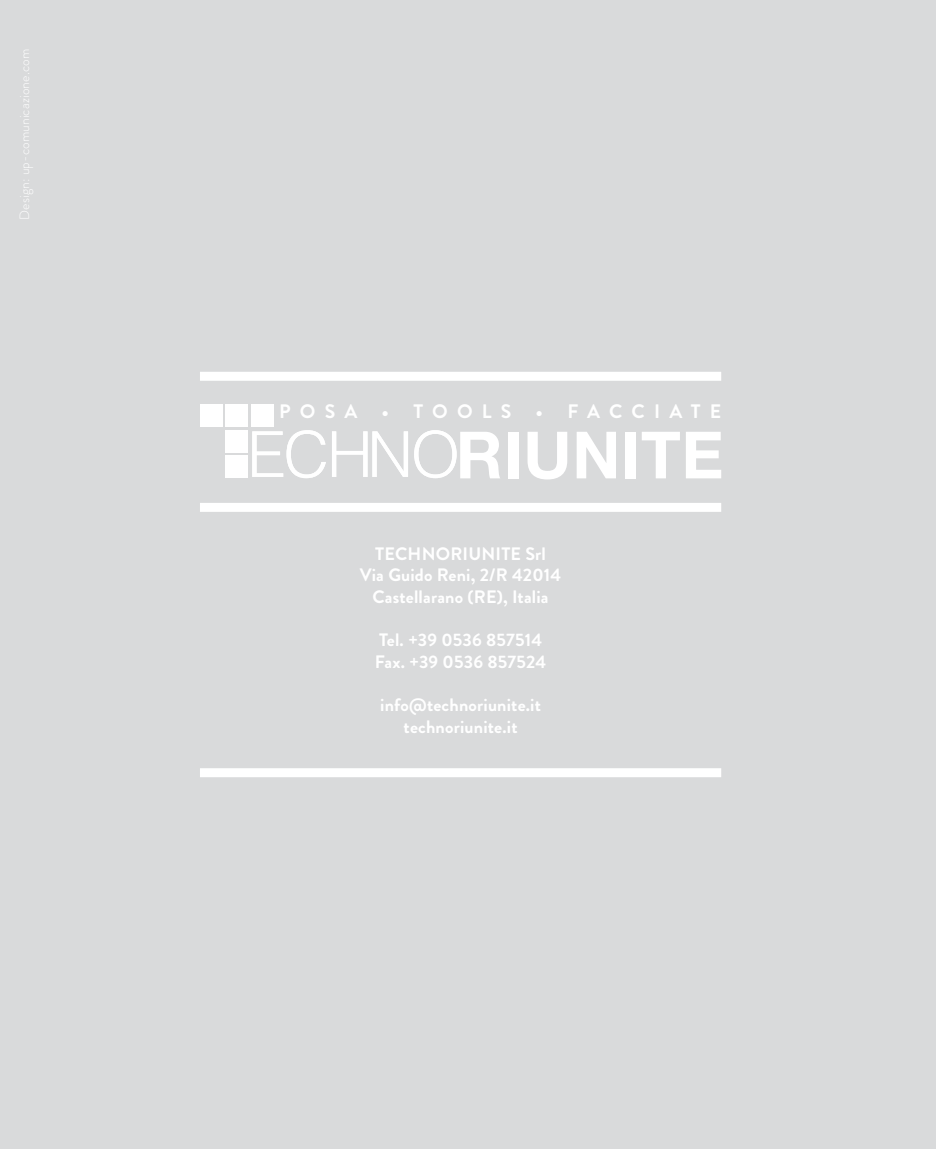
<style>
.page{position:relative;width:936px;height:1149px;background:#fff}
.page>*{position:absolute;margin:0;border:0;box-sizing:border-box;transform-origin:0 0}
.t1{font:700 19.5px "Brandon Grotesque";letter-spacing:.47em;color:#fff}
.t2{font:700 18px/21.6px "Brandon Grotesque";letter-spacing:.01em;color:#fff;text-align:center}
.t3{font:300 13.5px "Brandon Grotesque";letter-spacing:.01em;color:#fff}
</style>
<div class="page">
<div style="left:0;top:0;width:935px;height:1148px;background:#d9dadb"></div>
<div style="left:200px;top:502px;width:521px;height:9px;background:#fff"></div>
<div style="left:200px;top:768px;width:521px;height:9px;background:#fff"></div>
<div style="left:200px;top:371px;width:521px;height:9px;background:#fff"></div>
<div style="left:508px;top:431px;width:10px;height:47px;background:#fff"></div>
<svg style="left:527px;top:432px;width:40px;height:47px"></svg>
<svg style="left:576px;top:432px;width:40px;height:46px"></svg>
<div style="left:625px;top:431px;width:10px;height:47px;background:#fff"></div>
<svg style="left:642px;top:432px;width:79px;height:46px"></svg>
<svg style="left:252px;top:430px;width:74px;height:48px"></svg>
<svg style="left:332px;top:431px;width:76px;height:46px"></svg>
<svg style="left:414px;top:430px;width:86px;height:48px"></svg>
<div style="left:200px;top:404px;width:22px;height:23px;background:#fff"></div>
<div style="left:225px;top:430px;width:23px;height:22px;background:#fff"></div>
<div style="left:225px;top:455px;width:23px;height:22px;background:#fff"></div>
<div style="left:251px;top:404px;width:22px;height:23px;background:#fff"></div>
<div style="left:225px;top:404px;width:23px;height:23px;background:#fff"></div>
<p class="t3" style="left:15px;top:220px;width:172px;rotate:-90deg">Design: up-comunicazione.com</p>
<p class="t1" style="left:279px;top:398px;width:443px">POSA • TOOLS • FACCIATE</p>
<p class="t2" style="left:360px;top:543px;width:203px">TECHNORIUNITE Srl<br>Via Guido Reni, 2/R 42014<br>Castellarano (RE), Italia</p>
<p class="t2" style="left:375px;top:629px;width:173px;text-align:left">Tel. +39 0536 857514<br>Fax. +39 0536 857524</p>
<p class="t2" style="left:380px;top:694px;width:162px">info@technoriunite.it technoriunite.it</p>
</div>
